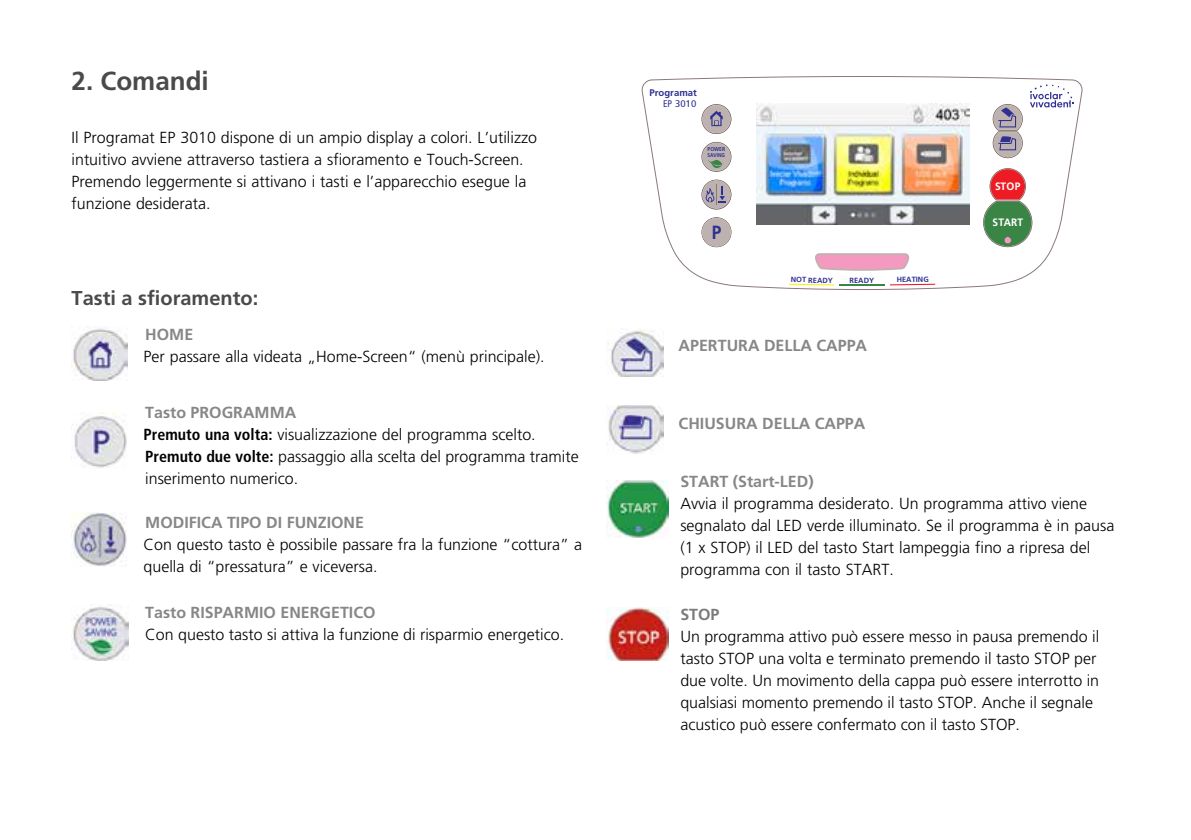
<style>
.page{position:relative;width:1191px;height:840px;background:#fff}
.page>*{position:absolute;margin:0;border:0;box-sizing:border-box;transform-origin:0 0}
.t1{font:700 26px "Frutiger";color:#4a4a49}
.t2{font:700 20px "Frutiger";color:#4a4a49}
.t3{font:700 19.2px "Frutiger";color:#2e3092;scale:.9 1}
.t4{font:300 16px/22px "Frutiger";color:#000}
.t5{font:700 16px "Frutiger";color:#878787}
.t6{font:700 16px "Frutiger";color:#7c7b7b}
.t7{font:700 10.8px "Frutiger";letter-spacing:.015em;color:#fff;scale:.95 1}
.t8{font:700 9.6px "Frutiger";color:#2e3092}
.t9{font:condensed 9.6px "Frutiger";color:#2e3092}
.t10{font:700 7.4px "Frutiger";color:#2e3092}
.t11{font:700 5.6px "Frutiger";color:#2e3092;scale:.85 1}
.t12{font:700 5.6px "Frutiger";color:#2e3092;scale:.9 1}
.s1{font-weight:700;color:#878787}
.s2{font-weight:700;font-stretch:condensed}
</style>
<div class="page">
<img style="left:72px;top:327px;width:56px;height:53px">
<img style="left:72px;top:412px;width:55px;height:56px">
<img style="left:72px;top:512px;width:55px;height:54px">
<img style="left:72px;top:605px;width:56px;height:55px">
<img style="left:607px;top:328px;width:56px;height:48px">
<img style="left:606px;top:405px;width:57px;height:49px">
<img style="left:606px;top:480px;width:63px;height:57px">
<img style="left:606px;top:607px;width:63px;height:52px">
<svg style="left:641px;top:76px;width:442px;height:214px"></svg>
<svg style="left:1030px;top:84px;width:43px;height:23px"></svg>
<svg style="left:701px;top:179px;width:30px;height:30px"></svg>
<svg style="left:701px;top:142px;width:30px;height:30px"></svg>
<svg style="left:701px;top:104px;width:30px;height:30px"></svg>
<svg style="left:701px;top:217px;width:30px;height:30px"></svg>
<svg style="left:815px;top:253px;width:94px;height:17px;background:#e9a4c0"></svg>
<div style="left:702px;top:180px;width:28px;height:28px;background:#bdb2af;border-radius:50%"></div>
<div style="left:702px;top:143px;width:28px;height:28px;background:#bdb2af;border-radius:50%"></div>
<div style="left:702px;top:105px;width:28px;height:28px;background:#bdb2af;border-radius:50%"></div>
<div style="left:702px;top:218px;width:28px;height:28px;background:#bdb2af;border-radius:50%"></div>
<svg style="left:708px;top:160px;width:14px;height:9px"></svg>
<svg style="left:890px;top:283px;width:45px;height:2px"></svg>
<hr style="left:839px;top:284px;width:45px;height:1px;background:#3a8546">
<svg style="left:789px;top:283px;width:45px;height:2px"></svg>
<svg style="left:705px;top:184px;width:21px;height:21px"></svg>
<svg style="left:710px;top:111px;width:12px;height:15px"></svg>
<svg style="left:992px;top:104px;width:30px;height:54px;background:#b0a9b4"></svg>
<svg style="left:983px;top:168px;width:49px;height:79px"></svg>
<svg style="left:753px;top:101px;width:218px;height:126px"></svg>
<img style="left:756px;top:104px;width:213px;height:120px">
<h1 class="t1" style="left:72px;top:66px;width:139px">2. Comandi</h1>
<p class="t4" style="left:72px;top:126px;width:467px">Il Programat EP 3010 dispone di un ampio display a colori. L’utilizzo intuitivo avviene attraverso tastiera a sfioramento e Touch-Screen.<br>Premendo leggermente si attivano i tasti e l’apparecchio esegue la funzione desiderata.</p>
<p class="t2" style="left:72px;top:286px;width:188px">Tasti a sfioramento:</p>
<p class="t5" style="left:145px;top:324px;width:49px">HOME</p>
<p class="t4" style="left:144px;top:345px;width:402px">Per passare alla videata „Home-Screen“ (menù principale).</p>
<p class="t4" style="left:144px;top:401px;width:436px"><span class="s1">Tasto PROGRAMMA<br></span><span class="s2">Premuto una volta:</span> visualizzazione del programma scelto.<br><span class="s2">Premuto due volte:</span> passaggio alla scelta del programma tramite inserimento numerico.</p>
<p class="t5" style="left:145px;top:512px;width:220px">MODIFICA TIPO DI FUNZIONE</p>
<p class="t4" style="left:144px;top:533px;width:440px">Con questo tasto è possibile passare fra la funzione “cottura” a quella di “pressatura” e viceversa.</p>
<p class="t5" style="left:145px;top:602px;width:232px">Tasto RISPARMIO ENERGETICO</p>
<p class="t4" style="left:145px;top:623px;width:420px">Con questo tasto si attiva la funzione di risparmio energetico.</p>
<p class="t8" style="left:649px;top:87px;width:49px">Programat</p>
<p class="t9" style="left:663px;top:98px;width:35px">EP 3010</p>
<p class="t12" style="left:707px;top:146px;width:21px">POWER</p>
<p class="t11" style="left:707px;top:152px;width:22px">SAVING</p>
<p class="t3" style="left:712px;top:221px;width:12px">P</p>
<p class="t10" style="left:791px;top:275px;width:44px;rotate:1deg">NOT READY</p>
<p class="t10" style="left:849px;top:276px;width:26px">READY</p>
<p class="t10" style="left:896px;top:275px;width:34px;rotate:-1deg">HEATING</p>
<p class="t5" style="left:678px;top:336px;width:190px">APERTURA DELLA CAPPA</p>
<p class="t5" style="left:678px;top:414px;width:188px">CHIUSURA DELLA CAPPA</p>
<p class="t7" style="left:995px;top:179px;width:28px">STOP</p>
<p class="t7" style="left:992px;top:216px;width:34px">START</p>
<p class="t5" style="left:680px;top:472px;width:135px">START (Start-LED)</p>
<p class="t4" style="left:680px;top:493px;width:435px">Avvia il programma desiderato. Un programma attivo viene segnalato dal LED verde illuminato. Se il programma è in pausa (1 x STOP) il LED del tasto Start lampeggia fino a ripresa del programma con il tasto START.</p>
<p class="t6" style="left:680px;top:604px;width:41px">STOP</p>
<p class="t4" style="left:680px;top:625px;width:420px">Un programma attivo può essere messo in pausa premendo il tasto STOP una volta e terminato premendo il tasto STOP per due volte. Un movimento della cappa può essere interrotto in qualsiasi momento premendo il tasto STOP. Anche il segnale acustico può essere confermato con il tasto STOP.</p>
</div>
